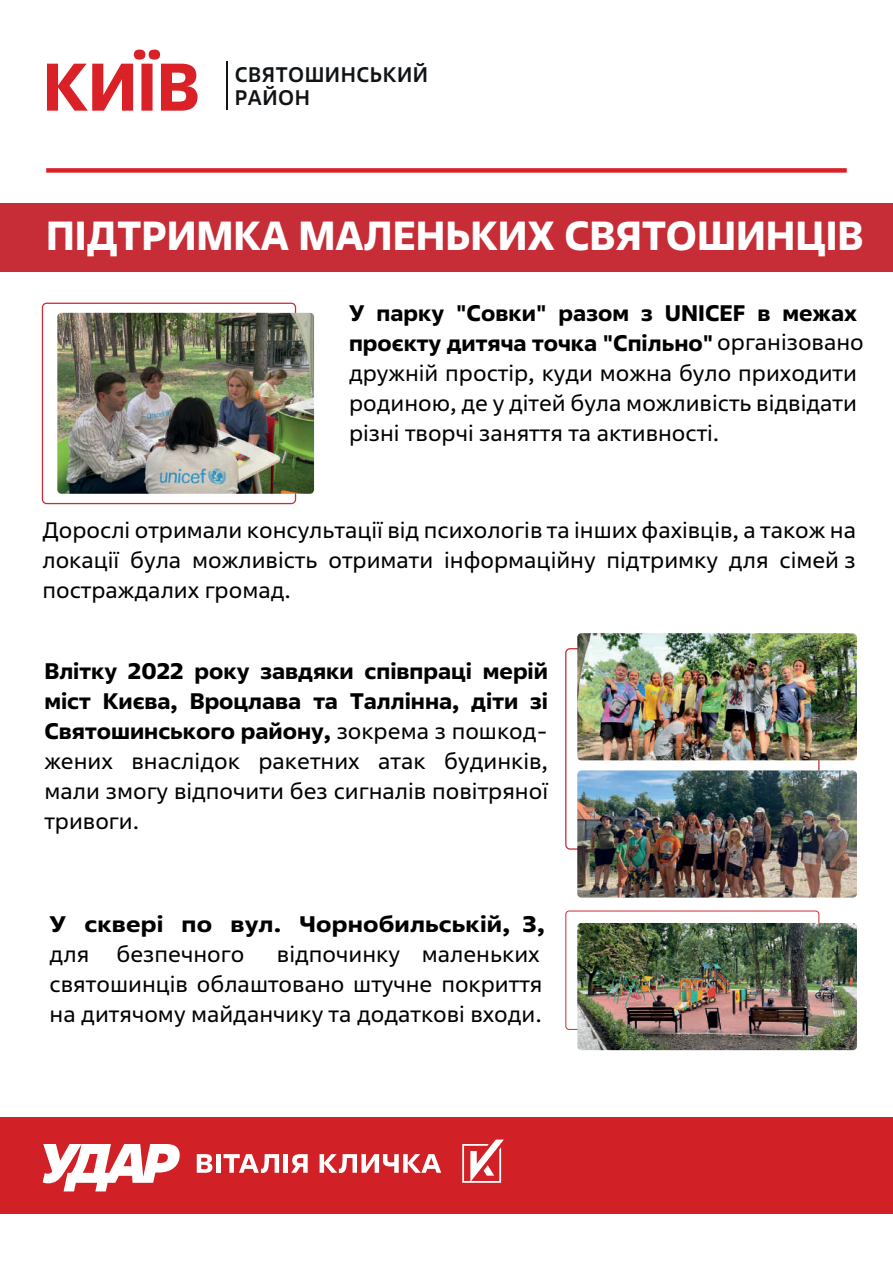
<style>
.page{position:relative;width:893px;height:1263px;background:#fff}
.page>*{position:absolute;margin:0;border:0;box-sizing:border-box;transform-origin:0 0}
.t1{font:700 67.2px "Fact";color:#da2128}
.t2{font:700 40.65px "Fact";color:#fff}
.t3{font:22.5px/30px "Fact";color:#000001;text-align:justify;scale:1.04 1}
.t4{font:700 22.5px "Fact";letter-spacing:.005em;color:#000001;scale:1.12 1}
.t5{font:500 21.15px/23.2px "Fact";letter-spacing:.025em;color:#111416}
.s1{font-weight:700}
</style>
<div class="page">
<div style="left:565px;top:910px;width:254px;height:120px;border:1px solid #c72d36;border-radius:3px"></div>
<div style="left:42px;top:303px;width:254px;height:201px;border:1px solid #c72d36;border-radius:4px"></div>
<img style="left:57px;top:313px;width:257px;height:181px">
<div style="left:0;top:203px;width:893px;height:68px;background:#c72d36"></div>
<hr style="left:226px;top:62px;width:2px;height:48px;background:#111416">
<div style="left:46px;top:168px;width:801px;height:5px;background:#da2128"></div>
<div style="left:0;top:1117px;width:893px;height:96px;background:#d12026"></div>
<svg style="left:462px;top:1139px;width:42px;height:44px"></svg>
<svg style="left:43px;top:1144px;width:137px;height:47px"></svg>
<svg style="left:197px;top:1154px;width:15px;height:19px"></svg>
<div style="left:216px;top:1154px;width:5px;height:19px;background:#fff"></div>
<svg style="left:224px;top:1154px;width:55px;height:19px"></svg>
<hr style="left:284px;top:1154px;width:4px;height:19px;background:#fff">
<svg style="left:291px;top:1154px;width:17px;height:19px"></svg>
<svg style="left:320px;top:1154px;width:121px;height:19px"></svg>
<img style="left:577px;top:633px;width:280px;height:127px">
<img style="left:577px;top:770px;width:280px;height:127px">
<img style="left:577px;top:923px;width:280px;height:127px">
<h1 class="t1" style="left:43px;top:43px;width:159px">КИЇВ</h1>
<p class="t5" style="left:235px;top:62px;width:195px">СВЯТОШИНСЬКИЙ<br>РАЙОН</p>
<h2 class="t2" style="left:46px;top:209px;width:819px">ПІДТРИМКА МАЛЕНЬКИХ СВЯТОШИНЦІВ</h2>
<p class="t3" style="left:349px;top:297px;width:496px;text-align:left"><span class="s1">У парку "Совки" разом з UNICEF в межах проєкту дитяча точка "Спільно"</span> організовано дружній простір, куди можна було приходити родиною, де у дітей була можливість відвідати різні творчі заняття та активності.</p>
<p class="t3" style="left:42px;top:514px;width:784px">Дорослі отримали консультації від психологів та інших фахівців, а також на локації була можливість отримати інформаційну підтримку для сімей з постраждалих громад.</p>
<p class="t3" style="left:44px;top:656px;width:486px"><span class="s1">Влітку 2022 року завдяки співпраці мерій міст Києва, Вроцлава та Таллінна, діти зі Святошинського району,</span> зокрема з пошкод&shy;жених внаслідок ракетних атак будинків, мали змогу відпочити без сигналів повітряної тривоги.</p>
<p class="t4" style="left:50px;top:910px;width:443px">У сквері по вул. Чорнобильській, 3,</p>
<p class="t3" style="left:50px;top:939px;width:189px">для безпечного</p>
<p class="t3" style="left:50px;top:939px;width:475px;text-align:left;text-indent:227px">відпочинку маленьких святошинців облаштовано штучне покриття на дитячому майданчику та додаткові входи.</p>
</div>
